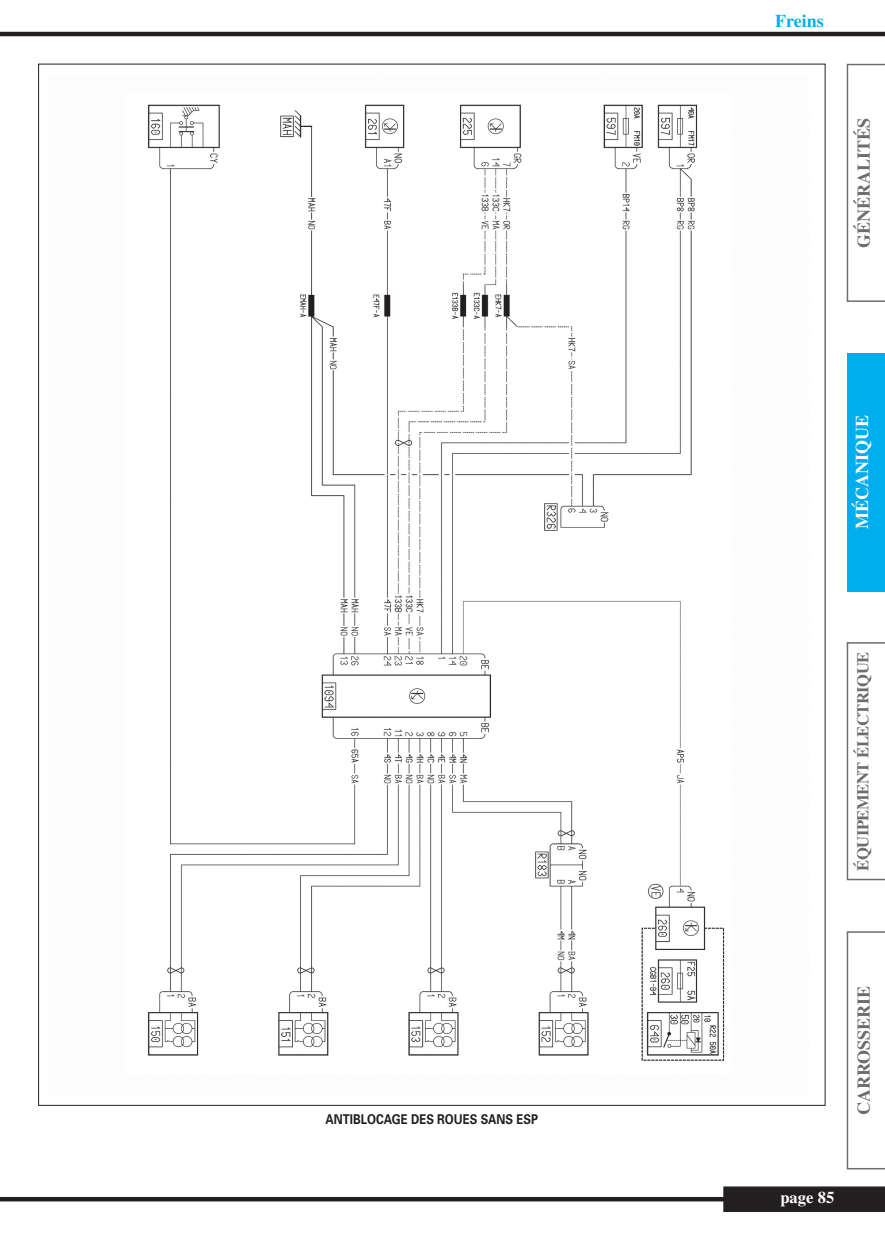
<style>
.page{position:relative;width:885px;height:1246px;background:#fff}
.page>*{position:absolute;margin:0;border:0;box-sizing:border-box;transform-origin:0 0}
.t1{font:700 18px "Times";color:#6c6d70}
.t2{font:700 18px "Times";color:#fff}
.t3{font:700 18px "Times";color:#00aeef}
.t4{font:700 16.5px "Times";letter-spacing:-.025em;color:#6c6d70}
.t5{font:700 16.5px "Times";color:#fff}
.t6{font:700 13.5px "Univers";color:#231f20;scale:.85 1}
</style>
<div class="page">
<svg style="left:846px;top:64px;width:38px;height:238px"></svg>
<div style="left:846px;top:353px;width:38px;height:238px;background:#00aeef"></div>
<svg style="left:846px;top:642px;width:38px;height:238px"></svg>
<svg style="left:846px;top:931px;width:38px;height:238px"></svg>
<hr style="left:0;top:1197px;width:727px;height:4px;background:#231f20">
<div style="left:723px;top:1186px;width:161px;height:26px;background:#231f20"></div>
<hr style="left:0;top:32px;width:884px;height:4px;background:#231f20">
<img style="left:147px;top:104px;width:578px;height:957px">
<p class="t6" style="left:325px;top:1114px;width:251px">ANTIBLOCAGE DES ROUES SANS ESP</p>
<h1 class="t3" style="left:775px;top:15px;width:50px">Freins</h1>
<h1 class="t1" style="left:857px;top:248px;width:132px;rotate:-90deg">GÉNÉRALITÉS</h1>
<h1 class="t2" style="left:856px;top:529px;width:115px;rotate:-90deg">MÉCANIQUE</h1>
<p class="t4" style="left:857px;top:870px;width:220px;rotate:-90deg">ÉQUIPEMENT ÉLECTRIQUE</p>
<h1 class="t1" style="left:857px;top:1115px;width:131px;rotate:-90deg">CARROSSERIE</h1>
<p class="t5" style="left:780px;top:1192px;width:56px">page 85</p>
</div>
